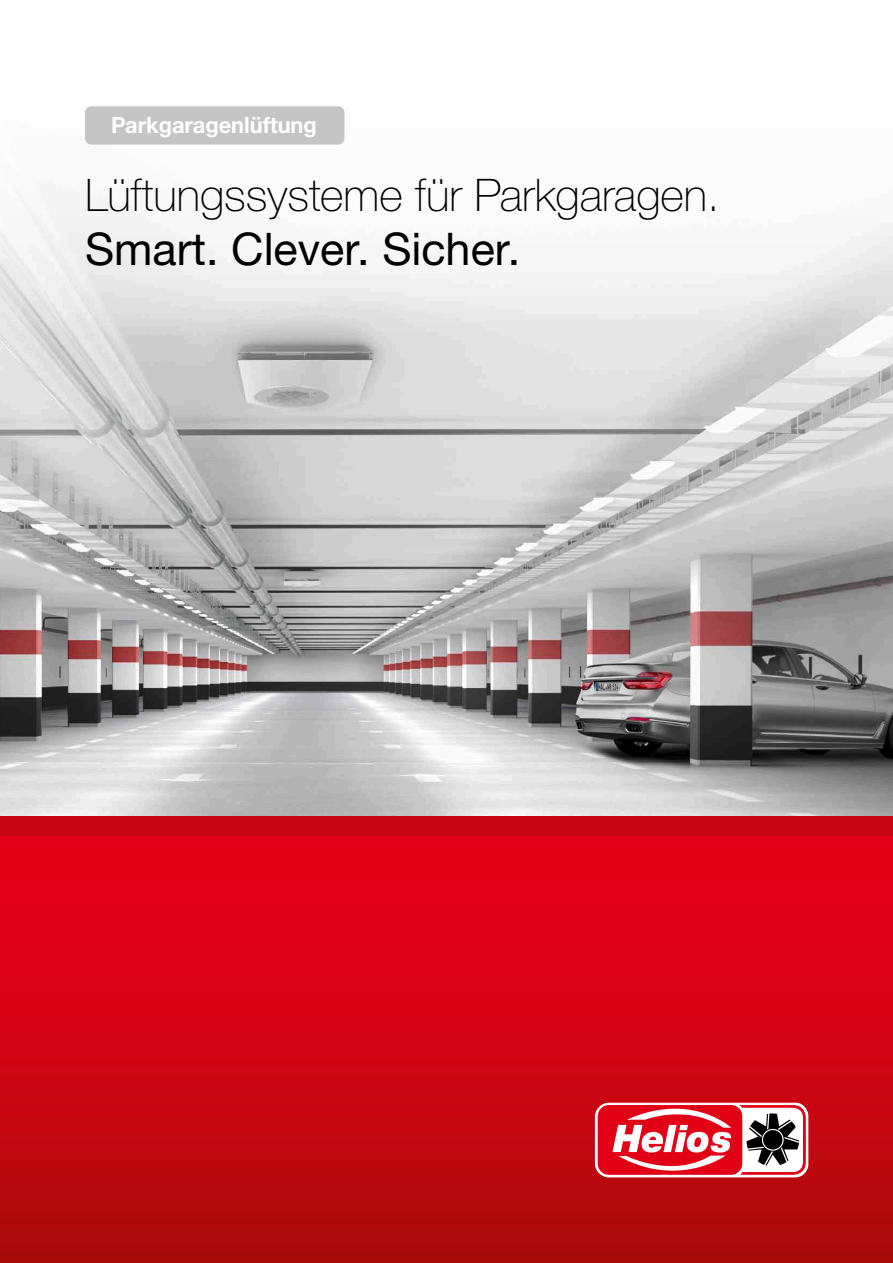
<style>
.page{position:relative;width:893px;height:1263px;background:#fff}
.page>*{position:absolute;margin:0;border:0;box-sizing:border-box;transform-origin:0 0}
.t1{font:100 45px "Helvetica Neue LTW1 G";color:#000}
.t2{font:45px "Helvetica Neue LTW1 G";color:#000}
.t3{font:700 22.5px "Helvetica Neue LTW1 G";color:#fff}
</style>
<div class="page">
<img style="left:0;top:109px;width:893px;height:707px">
<div style="left:0;top:816px;width:893px;height:447px;background:linear-gradient(to bottom,#ef001b,#ad0b0d)"></div>
<svg style="left:595px;top:1103px;width:213px;height:74px"></svg>
<div style="left:0;top:816px;width:893px;height:20px;background:#c80613"></div>
<div style="left:85px;top:106px;width:259px;height:39px;background:#c5c5c6;border-radius:6px"></div>
<p class="t3" style="left:111px;top:112px;width:207px">Parkgaragenlüftung</p>
<p class="t1" style="left:85px;top:168px;width:636px">Lüftungssysteme für Parkgaragen.</p>
<p class="t2" style="left:85px;top:221px;width:437px">Smart. Clever. Sicher.</p>
</div>
